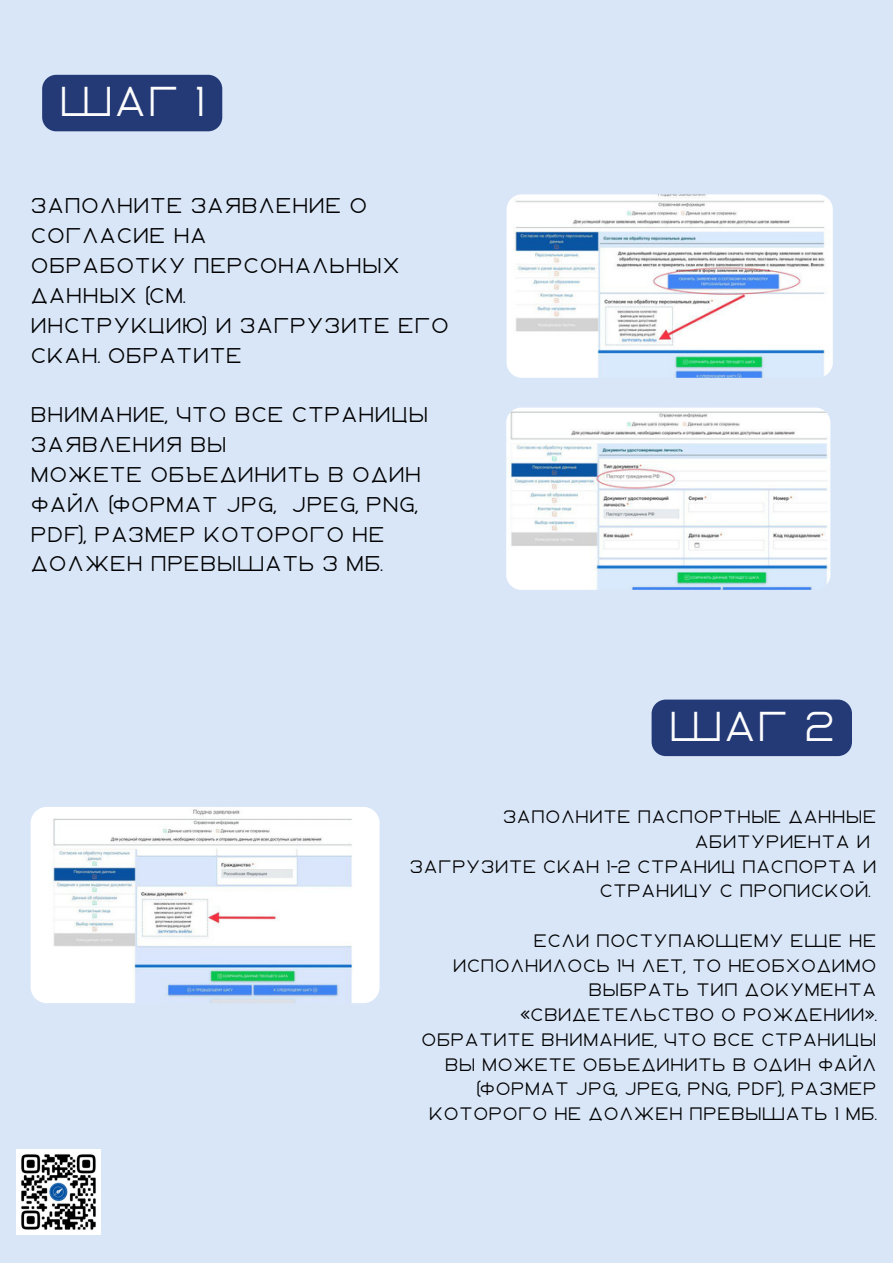
<style>
.page{position:relative;width:893px;height:1264px;background:#fff}
.page>*{position:absolute;margin:0;border:0;box-sizing:border-box;transform-origin:0 0}
.t1{font:800 41.7px "Ablation";color:#fdfdfd}
.t2{font:800 21.3px/29.8px "Ablation";color:#000}
.t3{font:800 18px/24.8px "Ablation";color:#000;text-align:right}
</style>
<div class="page">
<div style="left:0;top:0;width:892px;height:1262px;background:#d9e6f8"></div>
<img style="left:506px;top:194px;width:326px;height:184px;border-radius:15px">
<img style="left:506px;top:407px;width:324px;height:183px;border-radius:15px">
<img style="left:31px;top:807px;width:348px;height:196px;border-radius:16px">
<img style="left:16px;top:1149px;width:85px;height:84px">
<div style="left:42px;top:75px;width:180px;height:56px;background:#243a76;border-radius:14px"></div>
<div style="left:651px;top:699px;width:200px;height:57px;background:#243a76;border-radius:14px"></div>
<h1 class="t1" style="left:59px;top:83px;width:148px">ШАГ 1</h1>
<p class="t2" style="left:31px;top:192px;width:420px">ЗАПОЛНИТЕ ЗАЯВЛЕНИЕ О<br>СОГЛАСИЕ НА<br>ОБРАБОТКУ ПЕРСОНАЛЬНЫХ<br>ДАННЫХ (СМ.<br>ИНСТРУКЦИЮ) И ЗАГРУЗИТЕ ЕГО<br>СКАН. ОБРАТИТЕ</p>
<p class="t2" style="left:31px;top:401px;width:399px">ВНИМАНИЕ, ЧТО ВСЕ СТРАНИЦЫ<br>ЗАЯВЛЕНИЯ ВЫ<br>МОЖЕТЕ ОБЪЕДИНИТЬ В ОДИН<br>ФАЙЛ (ФОРМАТ JPG, JPEG, PNG,<br>PDF), РАЗМЕР КОТОРОГО НЕ<br>ДОЛЖЕН ПРЕВЫШАТЬ 3 МБ.</p>
<h1 class="t1" style="left:668px;top:708px;width:168px">ШАГ 2</h1>
<p class="t3" style="left:502px;top:805px;width:375px">ЗАПОЛНИТЕ ПАСПОРТНЫЕ ДАННЫЕ</p>
<p class="t3" style="left:694px;top:830px;width:177px">АБИТУРИЕНТА И</p>
<p class="t3" style="left:409px;top:854px;width:468px">ЗАГРУЗИТЕ СКАН 1-2 СТРАНИЦ ПАСПОРТА И</p>
<p class="t3" style="left:599px;top:879px;width:272px">СТРАНИЦУ С ПРОПИСКОЙ.</p>
<p class="t3" style="left:421px;top:928px;width:457px">ЕСЛИ ПОСТУПАЮЩЕМУ ЕЩЕ НЕ<br>ИСПОЛНИЛОСЬ 14 ЛЕТ, ТО НЕОБХОДИМО<br>ВЫБРАТЬ ТИП ДОКУМЕНТА «СВИДЕТЕЛЬСТВО О РОЖДЕНИИ».<br>ОБРАТИТЕ ВНИМАНИЕ, ЧТО ВСЕ СТРАНИЦЫ<br>ВЫ МОЖЕТЕ ОБЪЕДИНИТЬ В ОДИН ФАЙЛ (ФОРМАТ JPG, JPEG, PNG, PDF), РАЗМЕР<br>КОТОРОГО НЕ ДОЛЖЕН ПРЕВЫШАТЬ 1 МБ.</p>
</div>
